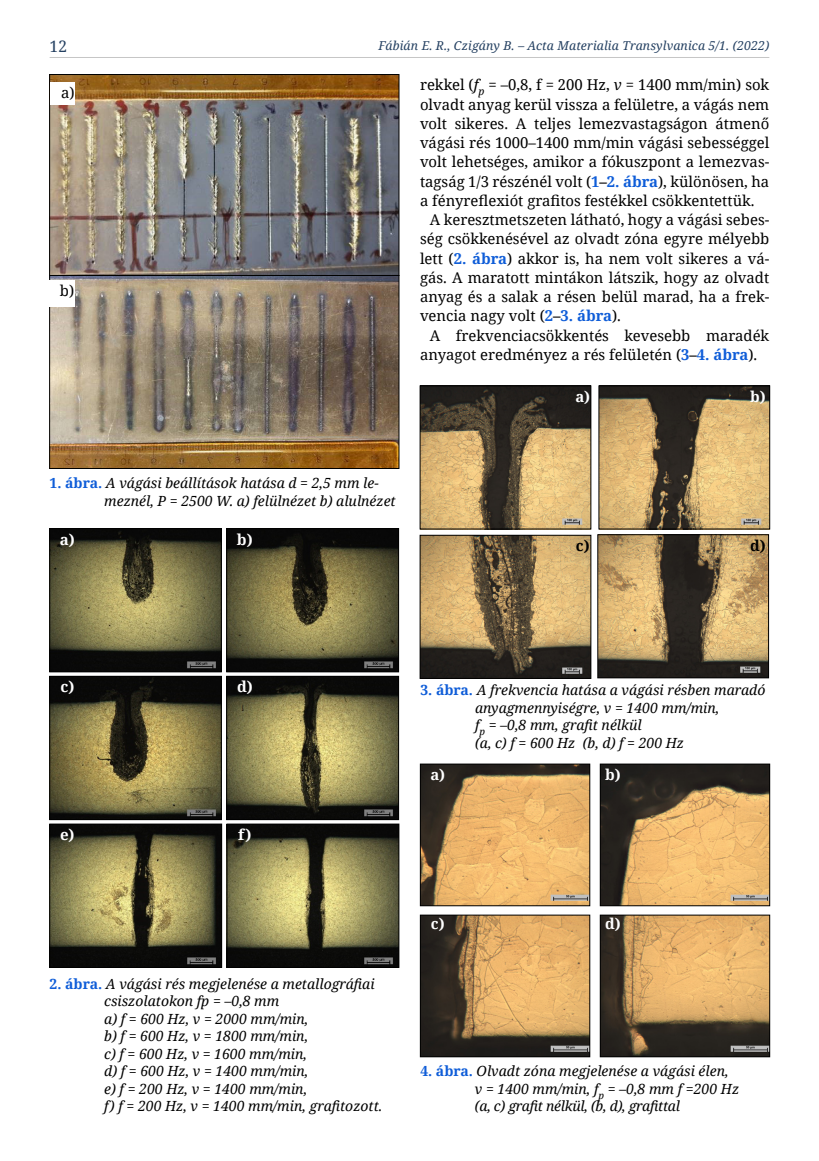
<style>
.page{position:relative;width:819px;height:1161px;background:#fff}
.page>*{position:absolute;margin:0;border:0;box-sizing:border-box;transform-origin:0 0}
.t1{font:15.75px "Noto Serif";color:#244061}
.t2{font:700 15.05px "Noto Serif";color:#fff}
.t3{font:14.88px "Noto Serif";color:#000}
.t4{font:700 14.88px "Noto Serif";color:#fff}
.t5{font:700 14.88px "Noto Serif";color:#000}
.t6{font:italic 14px/17.5px "Noto Serif";color:#000}
.t7{font:italic 12.25px "Noto Serif";letter-spacing:.01em;color:#244061}
.s1{font-style:italic}
.s2{font-weight:700;color:#0f5dd8}
.s3{font-weight:700}
.s4{font-weight:700;font-style:normal;color:#0f5dd8}
</style>
<div class="page">
<hr style="left:50px;top:57px;width:719px;height:1px;background:#c6c6c6">
<img style="left:52px;top:76px;width:345px;height:391px">
<div style="left:50px;top:74px;width:349px;height:202px;border:1px solid #000"></div>
<div style="left:50px;top:275px;width:349px;height:194px;border:1px solid #000"></div>
<div style="left:51px;top:82px;width:24px;height:22px;background:#fff"></div>
<div style="left:50px;top:280px;width:25px;height:26px;background:#fff"></div>
<img style="left:52px;top:530px;width:167px;height:140px">
<div style="left:50px;top:528px;width:171px;height:144px;border:1px solid #000"></div>
<img style="left:228px;top:530px;width:168px;height:140px">
<div style="left:226px;top:528px;width:172px;height:144px;border:1px solid #000"></div>
<img style="left:52px;top:678px;width:167px;height:140px">
<div style="left:50px;top:676px;width:171px;height:144px;border:1px solid #000"></div>
<img style="left:228px;top:678px;width:168px;height:140px">
<div style="left:226px;top:676px;width:172px;height:144px;border:1px solid #000"></div>
<img style="left:52px;top:826px;width:168px;height:139px">
<div style="left:50px;top:824px;width:172px;height:143px;border:1px solid #000"></div>
<img style="left:229px;top:826px;width:168px;height:139px">
<div style="left:227px;top:824px;width:172px;height:143px;border:1px solid #000"></div>
<img style="left:422px;top:388px;width:167px;height:139px">
<div style="left:420px;top:386px;width:171px;height:143px;border:1px solid #000"></div>
<img style="left:600px;top:388px;width:167px;height:139px">
<div style="left:598px;top:386px;width:171px;height:143px;border:1px solid #000"></div>
<img style="left:422px;top:537px;width:167px;height:139px">
<div style="left:420px;top:535px;width:171px;height:143px;border:1px solid #000"></div>
<img style="left:599px;top:537px;width:167px;height:139px">
<div style="left:597px;top:535px;width:171px;height:143px;border:1px solid #000"></div>
<img style="left:422px;top:766px;width:166px;height:138px">
<div style="left:420px;top:764px;width:170px;height:142px;border:1px solid #000"></div>
<img style="left:602px;top:766px;width:165px;height:138px">
<div style="left:600px;top:764px;width:169px;height:142px;border:1px solid #000"></div>
<img style="left:422px;top:917px;width:166px;height:138px">
<div style="left:420px;top:915px;width:170px;height:142px;border:1px solid #000"></div>
<img style="left:602px;top:917px;width:165px;height:138px">
<div style="left:600px;top:915px;width:169px;height:142px;border:1px solid #000"></div>
<p class="t1" style="left:50px;top:35px;width:19px">12</p>
<p class="t7" style="left:378px;top:37px;width:392px">Fábián E. R., Czigány B. – Acta Materialia Transylvanica 5/1. (2022)</p>
<p class="t3" style="left:420px;top:75px;width:351px">rekkel (<span class="s1">f</span><sub>p</sub> = –0,8, f = 200 Hz, <span class="s1">v</span> = 1400 mm/min) sok</p>
<p class="t3" style="left:420px;top:94px;width:351px">olvadt anyag kerül vissza a felületre, a vágás nem</p>
<p class="t3" style="left:420px;top:113px;width:351px">volt sikeres. A teljes lemezvastagságon átmenő</p>
<p class="t3" style="left:420px;top:132px;width:351px">vágási rés 1000–1400 mm/min vágási sebességgel</p>
<p class="t3" style="left:420px;top:152px;width:351px">volt lehetséges, amikor a fókuszpont a lemezvas-</p>
<p class="t3" style="left:420px;top:171px;width:351px">tagság 1/3 részénél volt (<span class="s2">1</span><span class="s3">–</span><span class="s2">2. ábra</span>), különösen, ha</p>
<p class="t3" style="left:420px;top:190px;width:336px">a fényreflexiót grafitos festékkel csökkentettük.</p>
<p class="t3" style="left:430px;top:209px;width:341px">A keresztmetszeten látható, hogy a vágási sebes-</p>
<p class="t3" style="left:420px;top:229px;width:351px">ség csökkenésével az olvadt zóna egyre mélyebb</p>
<p class="t3" style="left:420px;top:248px;width:351px">lett (<span class="s2">2. ábra</span>) akkor is, ha nem volt sikeres a vá-</p>
<p class="t3" style="left:420px;top:267px;width:351px">gás. A maratott mintákon látszik, hogy az olvadt</p>
<p class="t3" style="left:420px;top:286px;width:351px">anyag és a salak a résen belül marad, ha a frek-</p>
<p class="t3" style="left:420px;top:306px;width:202px">vencia nagy volt (<span class="s2">2</span><span class="s3">–</span><span class="s2">3. ábra</span>).</p>
<p class="t3" style="left:430px;top:325px;width:341px">A frekvenciacsökkentés kevesebb maradék</p>
<p class="t3" style="left:420px;top:344px;width:339px">anyagot eredményez a rés felületén (<span class="s2">3</span><span class="s3">–</span><span class="s2">4. ábra</span>).</p>
<p class="t3" style="left:61px;top:82px;width:15px">a)</p>
<p class="t3" style="left:60px;top:280px;width:16px">b)</p>
<p class="t6" style="left:104px;top:474px;width:293px;text-indent:-55px"><span class="s4">1. ábra.</span> A vágási beállítások hatása d = 2,5 mm le&shy;meznél, P = 2500 W. a) felülnézet b) alulnézet</p>
<p class="t2" style="left:60px;top:528px;width:17px">a)</p>
<p class="t2" style="left:237px;top:528px;width:17px">b)</p>
<p class="t4" style="left:575px;top:386px;width:16px">a)</p>
<p class="t4" style="left:750px;top:386px;width:17px">b)</p>
<p class="t5" style="left:576px;top:535px;width:15px">c)</p>
<p class="t5" style="left:750px;top:535px;width:17px">d)</p>
<p class="t2" style="left:60px;top:676px;width:15px">c)</p>
<p class="t2" style="left:237px;top:676px;width:17px">d)</p>
<p class="t2" style="left:60px;top:824px;width:16px">e)</p>
<p class="t2" style="left:238px;top:824px;width:15px">f)</p>
<p class="t6" style="left:104px;top:974px;width:279px;text-indent:-55px"><span class="s4">2. ábra.</span> A vágási rés megjelenése a metallográfiai csiszolatokon fp = –0,8 mm<br>a) f = 600 Hz, v = 2000 mm/min,<br>b) f = 600 Hz, v = 1800 mm/min,<br>c) f = 600 Hz, v = 1600 mm/min,<br>d) f = 600 Hz, v = 1400 mm/min,<br>e) f = 200 Hz, v = 1400 mm/min,<br>f) f = 200 Hz, v = 1400 mm/min, grafitozott.</p>
<p class="t6" style="left:475px;top:681px;width:292px;text-indent:-55px"><span class="s4">3. ábra.</span> A frekvencia hatása a vágási résben maradó anyagmennyiségre, v = 1400 mm/min,<br>f<sub>p</sub> = –0,8 mm, grafit nélkül<br>(a, c) f = 600 Hz (b, d) f = 200 Hz</p>
<p class="t4" style="left:430px;top:764px;width:16px">a)</p>
<p class="t4" style="left:605px;top:764px;width:17px">b)</p>
<p class="t4" style="left:431px;top:913px;width:15px">c)</p>
<p class="t4" style="left:605px;top:913px;width:17px">d)</p>
<p class="t6" style="left:475px;top:1062px;width:266px;text-indent:-55px"><span class="s4">4. ábra.</span> Olvadt zóna megjelenése a vágási élen, v = 1400 mm/min, f<sub>p</sub> = –0,8 mm f =200 Hz (a, c) grafit nélkül, (b, d), grafittal</p>
</div>
